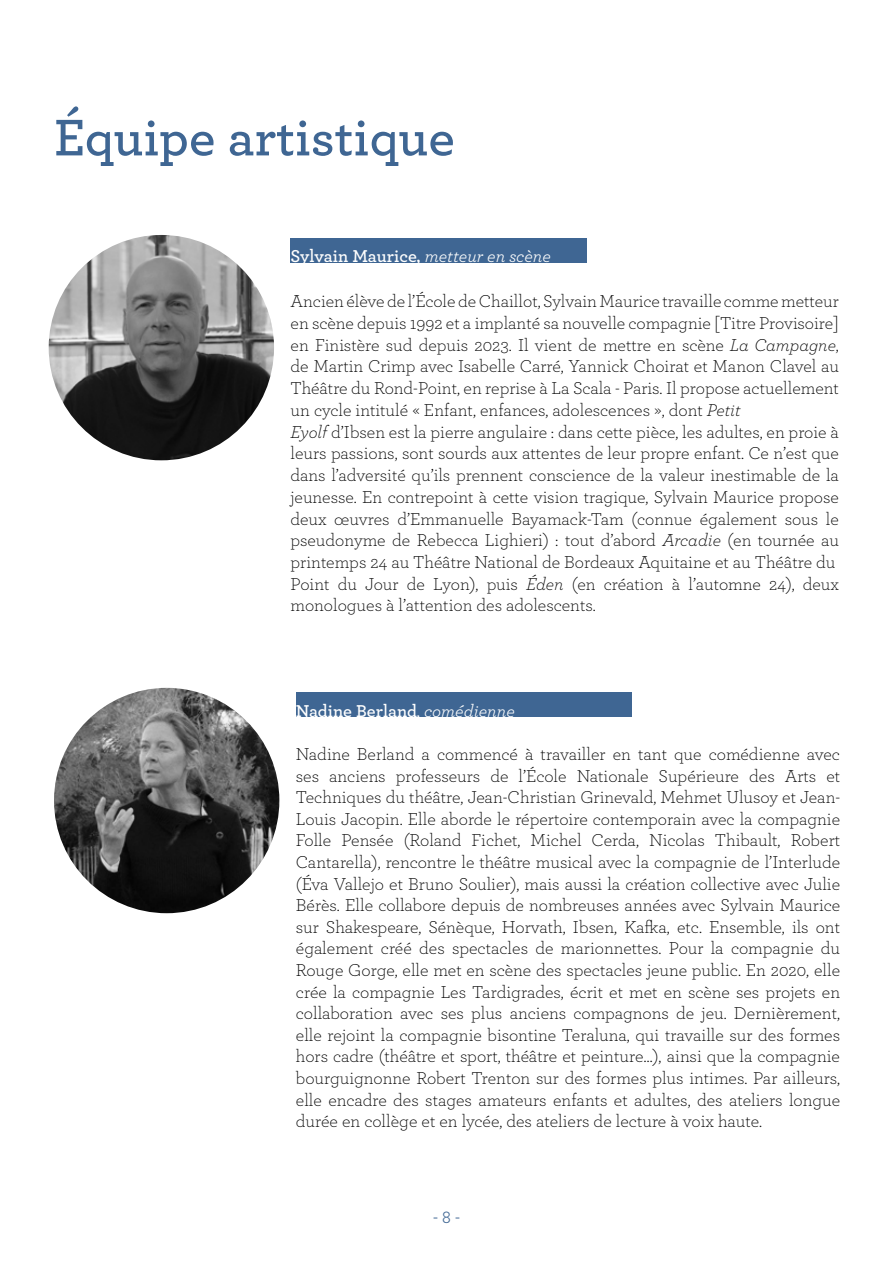
<style>
.page{position:relative;width:893px;height:1263px;background:#fff}
.page>*{position:absolute;margin:0;border:0;box-sizing:border-box;transform-origin:0 0}
.t1{font:600 54px "Archer";color:#3f6693}
.t2{font:300 18px/21.6px "Archer";color:#000}
.t3{font:600 18px "Archer";letter-spacing:-.005em;color:#fff}
.t4{font:18px "Archer";color:#3f6693}
.s1{font-weight:400;font-style:italic}
.s2{font-style:italic}
</style>
<div class="page">
<div style="left:290px;top:239px;width:297px;height:24px;background:#3f6693"></div>
<img style="left:49px;top:235px;width:225px;height:225px;border-radius:113px">
<div style="left:296px;top:692px;width:335px;height:25px;background:#3f6693"></div>
<img style="left:54px;top:688px;width:225px;height:225px;border-radius:113px">
<h1 class="t1" style="left:54px;top:97px;width:402px">Équipe artistique</h1>
<p class="t3" style="left:291px;top:243px;width:262px">Sylvain Maurice, <span class="s1">metteur en scène</span></p>
<p class="t2" style="left:291px;top:289px;width:550px">Ancien élève de l’École de Chaillot, Sylvain Maurice travaille comme metteur en scène depuis 1992 et a implanté sa nouvelle compagnie [Titre Provisoire] en Finistère sud depuis 2023. Il vient de mettre en scène <span class="s2">La Campagne</span>, de Martin Crimp avec Isabelle Carré, Yannick Choirat et Manon Clavel au Théâtre du Rond-Point, en reprise à La Scala - Paris. Il propose actuellement un cycle intitulé « Enfant, enfances, adolescences », dont <span class="s2">Petit<br>Eyolf</span> d’Ibsen est la pierre angulaire : dans cette pièce, les adultes, en proie à leurs passions, sont sourds aux attentes de leur propre enfant. Ce n’est que dans l’adversité qu’ils prennent conscience de la valeur inestimable de la jeunesse. En contrepoint à cette vision tragique, Sylvain Maurice propose deux œuvres d’Emmanuelle Bayamack-Tam (connue également sous le pseudonyme de Rebecca Lighieri) : tout d’abord <span class="s2">Arcadie</span> (en tournée au printemps 24 au Théâtre National de Bordeaux Aquitaine et au Théâtre du Point du Jour de Lyon), puis <span class="s2">Éden</span> (en création à l’automne 24), deux monologues à l’attention des adolescents.</p>
<p class="t3" style="left:296px;top:697px;width:220px">Nadine Berland<span class="s1">, comédienne</span></p>
<p class="t2" style="left:296px;top:742px;width:546px;text-align:justify">Nadine Berland a commencé à travailler en tant que comédienne avec ses anciens professeurs de l’École Nationale Supérieure des Arts et Techniques du théâtre, Jean-Christian Grinevald, Mehmet Ulusoy et Jean-Louis Jacopin. Elle aborde le répertoire contemporain avec la compagnie Folle Pensée (Roland Fichet, Michel Cerda, Nicolas Thibault, Robert Cantarella), rencontre le théâtre musical avec la compagnie de l’Interlude (Éva Vallejo et Bruno Soulier), mais aussi la création collective avec Julie Bérès. Elle collabore depuis de nombreuses années avec Sylvain Maurice sur Shakespeare, Sénèque, Horvath, Ibsen, Kafka, etc. Ensemble, ils ont également créé des spectacles de marionnettes. Pour la compagnie du Rouge Gorge, elle met en scène des spectacles jeune public. En 2020, elle crée la compagnie Les Tardigrades, écrit et met en scène ses projets en collaboration avec ses plus anciens compagnons de jeu. Dernièrement, elle rejoint la compagnie bisontine Teraluna, qui travaille sur des formes hors cadre (théâtre et sport, théâtre et peinture…), ainsi que la compagnie bourguignonne Robert Trenton sur des formes plus intimes. Par ailleurs, elle encadre des stages amateurs enfants et adultes, des ateliers longue durée en collège et en lycée, des ateliers de lecture à voix haute.</p>
<p class="t4" style="left:433px;top:1205px;width:28px">- 8 -</p>
</div>
